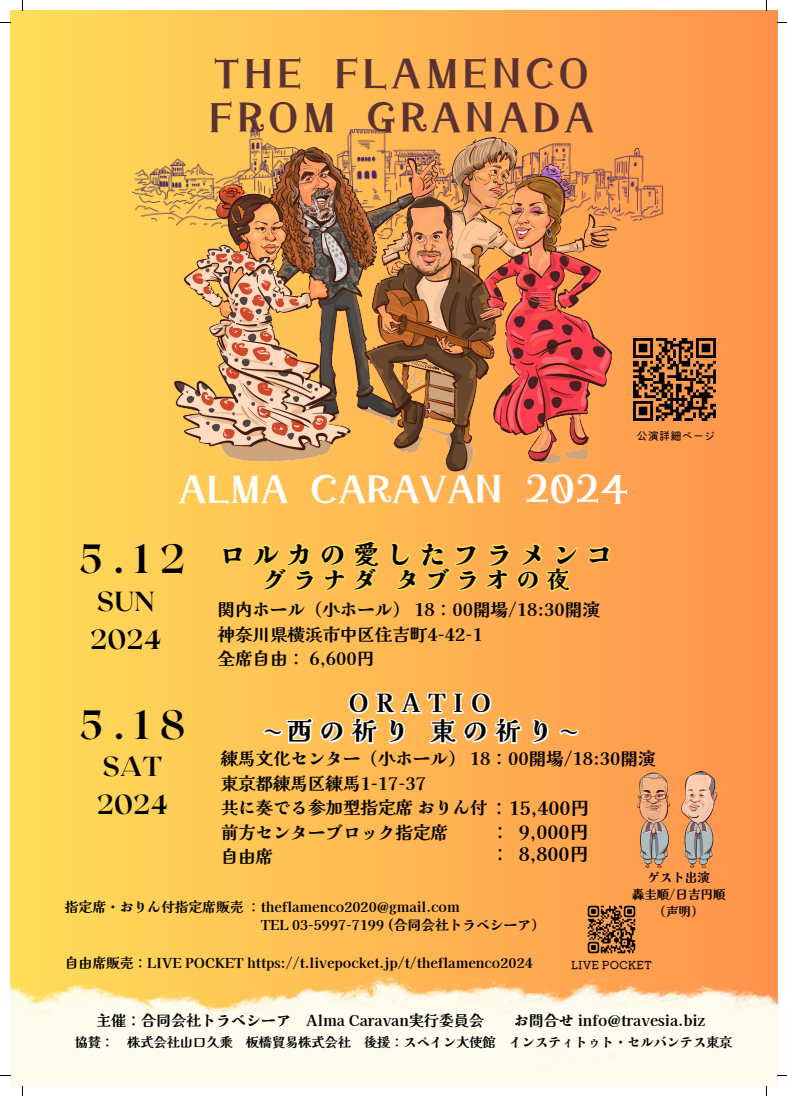
<style>
.page{position:relative;width:787px;height:1096px;background:#fff}
.page>*{position:absolute;margin:0;border:0;box-sizing:border-box;transform-origin:0 0}
.t1{font:700 40.75px "Roxborough CF";color:#000}
.t2{font:39.38px/44px "Otome Mincyou TTF";letter-spacing:.1em;color:#5b3133}
.t3{font:36.75px "Otome Mincyou TTF";color:#fff}
.t4{font:700 27.5px/38.5px "Roxborough CF";color:#000}
.t5{font:800 25.62px "Kaisei Tokumin";letter-spacing:.3em;color:#000}
.t6{font:800 25px/28.1px "Kaisei Tokumin";letter-spacing:.3em;color:#000;text-align:center}
.t7{font:800 23.12px "Kaisei Tokumin";letter-spacing:.3em;color:#000}
.t8{font:700 18.75px "Kaisei Tokumin";color:#000}
.t9{font:700 17.5px/24.4px "Kaisei Tokumin";color:#000}
.t10{font:700 15px "Kaisei Tokumin";color:#000}
.t11{font:700 13.75px/18.8px "Kaisei Tokumin";color:#000}
.t12{font:700 13.12px "Kaisei Tokumin";color:#000}
.t13{font:700 12.5px "Kaisei Tokumin";color:#000}
.t14{font:500 11.25px "Kiwi Maru";color:#000}
.t15{font:11.25px "Kiwi Maru";color:#000}
.s1{font-size:18.75px}
</style>
<div class="page">
<div style="left:10px;top:10px;width:767px;height:1076px;background:linear-gradient(to right,#ffde59,#ff924d)"></div>
<img style="left:10px;top:934px;width:767px;height:152px">
<img style="left:106px;top:10px;width:565px;height:366px">
<img style="left:132px;top:109px;width:538px;height:380px">
<img style="left:615px;top:745px;width:117px;height:166px">
<img style="left:582px;top:900px;width:58px;height:58px">
<img style="left:624px;top:328px;width:102px;height:103px">
<svg style="left:220px;top:464px;width:392px;height:108px"></svg>
<svg style="left:261px;top:559px;width:312px;height:99px"></svg>
<svg style="left:261px;top:658px;width:320px;height:111px"></svg>
<h3 class="t2" style="left:209px;top:47px;width:387px">THE FLAMENCO<br>FROM GRANADA</h3>
<p class="t15" style="left:637px;top:427px;width:80px">公演詳細ページ</p>
<h1 class="t3" style="left:178px;top:463px;width:452px">ALMA CARAVAN 2024</h1>
<h3 class="t1" style="left:79px;top:532px;width:108px">5.12</h3>
<h3 class="t5" style="left:220px;top:534px;width:394px">ロルカの愛したフラメンコ</h3>
<h3 class="t7" style="left:263px;top:561px;width:308px">グラナダ タブラオの夜</h3>
<h1 class="t4" style="left:90px;top:580px;width:73px">SUN<br>2024</h1>
<p class="t9" style="left:218px;top:596px;width:384px">関内ホール（小ホール） 18：00開場/18:30開演神奈川県横浜市中区住吉町4-42-1<br>全席自由： 6,600円</p>
<h4 class="t6" style="left:264px;top:687px;width:312px">ORATIO<br>〜西の祈り 東の祈り〜</h4>
<h4 class="t9" style="left:221px;top:745px;width:436px">練馬文化センター（小ホール） 18：00開場/18:30開演東京都練馬区練馬1-17-37<br>共に奏でる参加型指定席おりん付<span class="s1">：15,400円<br></span>前方センターブロック指定席<br>自由席</h4>
<h4 class="t13" style="left:647px;top:867px;width:64px">ゲスト出演</h4>
<p class="t13" style="left:632px;top:884px;width:95px">轟圭順/日吉円順</p>
<p class="t13" style="left:654px;top:901px;width:51px">（声明）</p>
<h3 class="t1" style="left:80px;top:698px;width:107px">5.18</h3>
<h4 class="t4" style="left:97px;top:745px;width:73px">SAT<br>2024</h4>
<p class="t8" style="left:491px;top:817px;width:99px">： 9,000円</p>
<h5 class="t8" style="left:491px;top:839px;width:99px">： 8,800円</h5>
<h5 class="t11" style="left:261px;top:896px;width:286px;text-indent:-196px">指定席・おりん付指定席販売：theflamenco2020@gmail.com<br>TEL 03-5997-7199 (合同会社トラベシーア）</h5>
<h5 class="t11" style="left:65px;top:952px;width:469px">自由席販売：LIVE POCKET https://t.livepocket.jp/t/theflamenco2024</h5>
<h6 class="t14" style="left:571px;top:955px;width:82px">LIVE POCKET</h6>
<p class="t10" style="left:96px;top:1008px;width:389px">主催：合同会社トラベシーア Alma Caravan実行委員会</p>
<p class="t10" style="left:514px;top:1008px;width:192px">お問合せ info@travesia.biz</p>
<h4 class="t12" style="left:75px;top:1031px;width:659px">協賛： 株式会社山口久乗 板橋貿易株式会社 後援：スペイン大使館 インスティトゥト・セルバンテス東京</h4>
</div>
